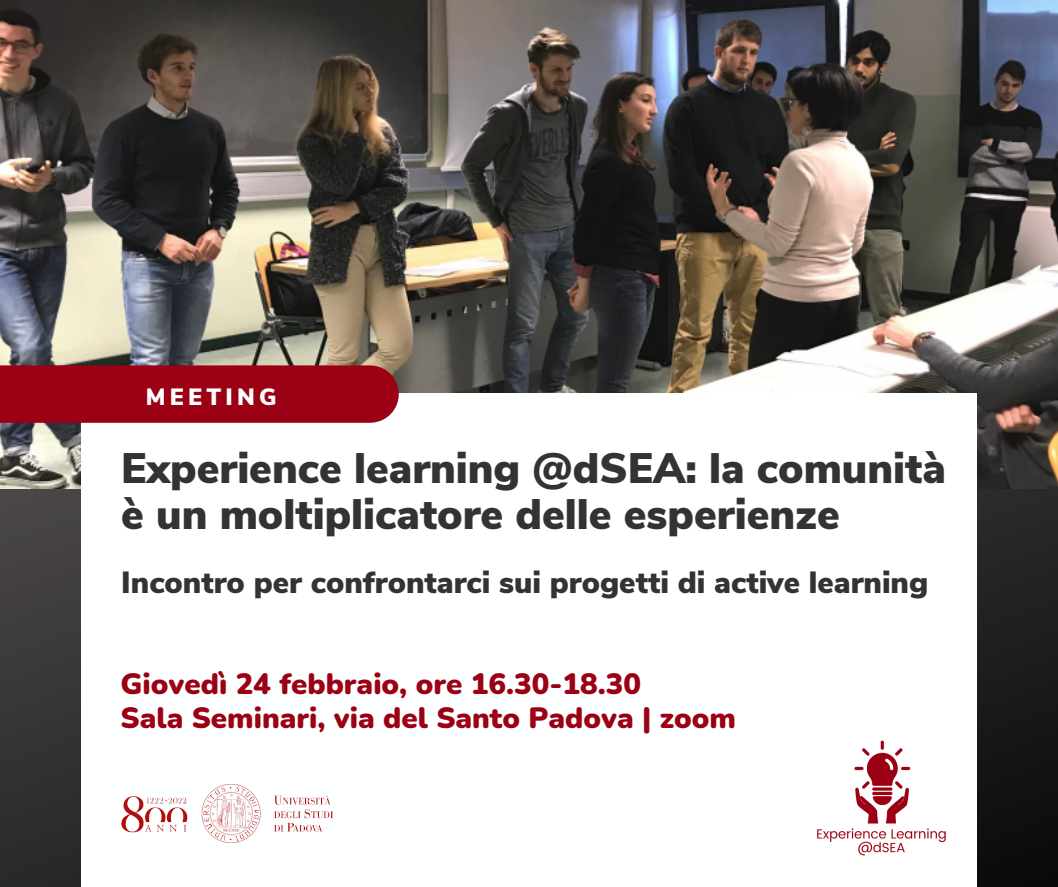
<style>
.page{position:relative;width:1058px;height:887px;background:#fff}
.page>*{position:absolute;margin:0;border:0;box-sizing:border-box;transform-origin:0 0}
.t1{font:900 42.6px/46.2px "Nunito Sans";color:#333}
.t2{font:900 30.6px "Nunito Sans";color:#333}
.t3{font:900 29.4px "Nunito";color:#9b0014}
.t4{font:900 23.55px "Nunito Sans";letter-spacing:.18em;color:#feffff}
</style>
<div class="page">
<img style="left:0;top:488px;width:1057px;height:398px">
<img style="left:0;top:0;width:1058px;height:488px">
<div style="left:81px;top:394px;width:895px;height:492px;background:#feffff"></div>
<div style="left:0;top:365px;width:370px;height:58px;background:#9b0014"></div>
<img style="left:817px;top:740px;width:129px;height:116px">
<img style="left:121px;top:784px;width:212px;height:59px">
<p class="t4" style="left:146px;top:381px;width:132px">MEETING</p>
<p class="t1" style="left:121px;top:445px;width:826px">Experience learning @dSEA: la comunità è un moltiplicatore delle esperienze</p>
<p class="t2" style="left:121px;top:562px;width:808px">Incontro per confrontarci sui progetti di active learning</p>
<p class="t3" style="left:121px;top:664px;width:522px">Giovedì 24 febbraio, ore 16.30-18.30</p>
<p class="t3" style="left:121px;top:698px;width:617px">Sala Seminari, via del Santo Padova | zoom</p>
</div>
